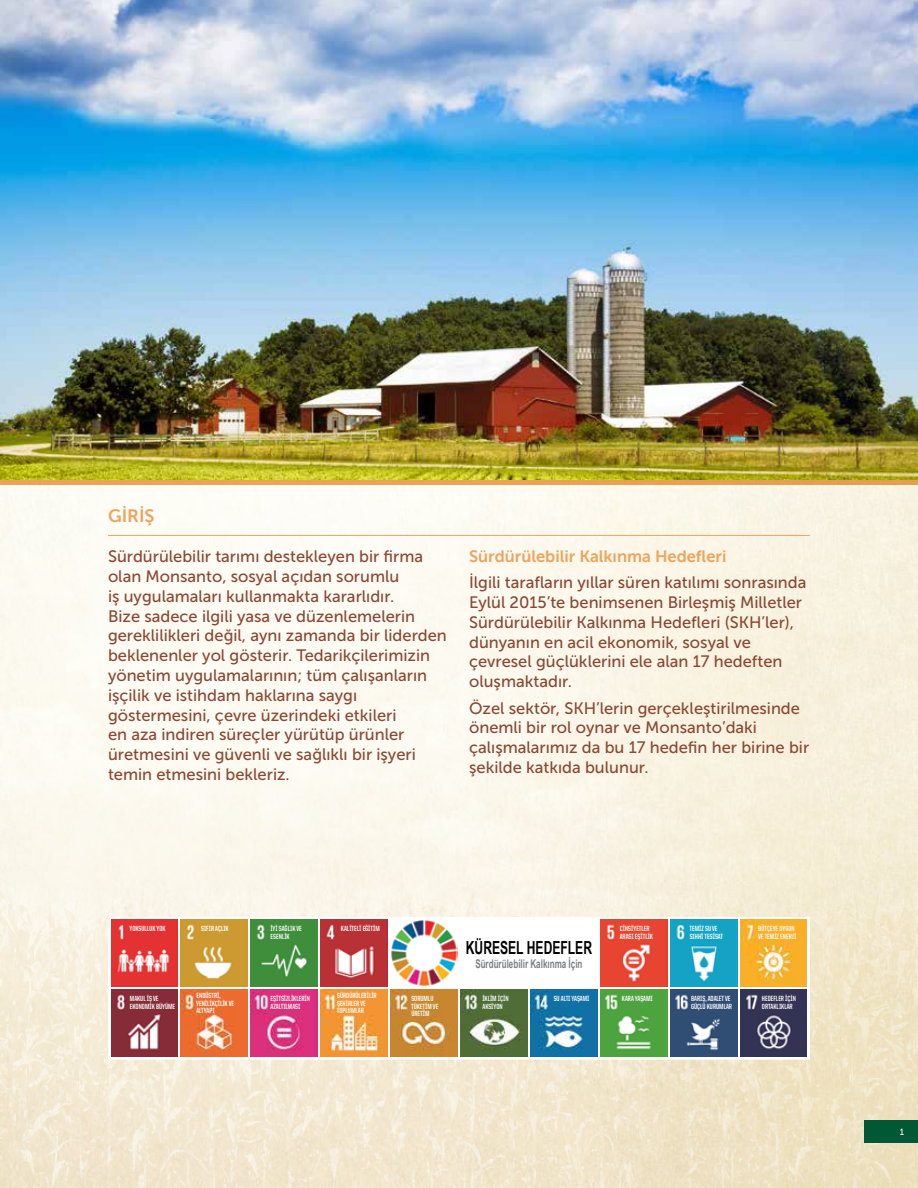
<style>
.page{position:relative;width:918px;height:1188px;background:#fff}
.page>*{position:absolute;margin:0;border:0;box-sizing:border-box;transform-origin:0 0}
.t1{font:700 18px "Arial Narrow";color:#000;scale:.82 1}
.t2{font:18px "Museo Sans 700";color:#eca55d}
.t3{font:16.5px/19.8px "Museo Sans 500";color:#894933}
.t4{font:16.5px "Museo Sans 700";color:#eca55d}
.t5{font:700 12px "Arial Narrow";color:#7e8083;scale:.82 1}
.t6{font:9px "Museo Sans 500";color:#fff}
.t7{font:700 7.5px/7.5px "United Sans Cond";color:#fff}
</style>
<div class="page">
<img style="left:0;top:485px;width:918px;height:703px">
<div style="left:864px;top:1120px;width:54px;height:23px;background:#005837"></div>
<hr style="left:108px;top:535px;width:702px;height:1px;background:#eca55d">
<svg style="left:0;top:479px;width:918px;height:6px;background:#e1a64d"></svg>
<img style="left:0;top:0;width:918px;height:479px">
<svg style="left:457px;top:920px;width:140px;height:67px"></svg>
<hr style="left:108px;top:917px;width:71px;height:3px;background:#fff">
<hr style="left:108px;top:920px;width:3px;height:67px;background:#fff">
<hr style="left:179px;top:917px;width:70px;height:3px;background:#fff">
<hr style="left:178px;top:920px;width:3px;height:67px;background:#fff">
<hr style="left:249px;top:917px;width:70px;height:3px;background:#fff">
<hr style="left:248px;top:920px;width:3px;height:67px;background:#fff">
<hr style="left:319px;top:917px;width:70px;height:3px;background:#fff">
<hr style="left:318px;top:920px;width:3px;height:67px;background:#fff">
<hr style="left:389px;top:917px;width:70px;height:3px;background:#fff">
<hr style="left:388px;top:920px;width:3px;height:67px;background:#fff">
<hr style="left:459px;top:917px;width:70px;height:3px;background:#fff">
<hr style="left:458px;top:920px;width:2px;height:67px;background:#fff">
<hr style="left:529px;top:917px;width:70px;height:3px;background:#fff">
<hr style="left:599px;top:917px;width:70px;height:3px;background:#fff">
<hr style="left:597px;top:920px;width:3px;height:67px;background:#fff">
<hr style="left:669px;top:917px;width:70px;height:3px;background:#fff">
<hr style="left:667px;top:920px;width:3px;height:67px;background:#fff">
<hr style="left:739px;top:917px;width:71px;height:3px;background:#fff">
<hr style="left:737px;top:920px;width:3px;height:67px;background:#fff">
<hr style="left:807px;top:920px;width:3px;height:67px;background:#fff">
<hr style="left:108px;top:987px;width:71px;height:3px;background:#fff">
<hr style="left:108px;top:990px;width:3px;height:67px;background:#fff">
<hr style="left:179px;top:987px;width:70px;height:3px;background:#fff">
<hr style="left:178px;top:990px;width:3px;height:67px;background:#fff">
<hr style="left:249px;top:987px;width:70px;height:3px;background:#fff">
<hr style="left:248px;top:990px;width:3px;height:67px;background:#fff">
<hr style="left:319px;top:987px;width:70px;height:3px;background:#fff">
<hr style="left:318px;top:990px;width:3px;height:67px;background:#fff">
<hr style="left:389px;top:987px;width:70px;height:3px;background:#fff">
<hr style="left:388px;top:990px;width:3px;height:67px;background:#fff">
<hr style="left:459px;top:987px;width:70px;height:3px;background:#fff">
<hr style="left:458px;top:990px;width:2px;height:67px;background:#fff">
<hr style="left:529px;top:987px;width:70px;height:3px;background:#fff">
<hr style="left:527px;top:990px;width:3px;height:67px;background:#fff">
<hr style="left:599px;top:987px;width:70px;height:3px;background:#fff">
<hr style="left:597px;top:990px;width:3px;height:67px;background:#fff">
<hr style="left:669px;top:987px;width:70px;height:3px;background:#fff">
<hr style="left:667px;top:990px;width:3px;height:67px;background:#fff">
<hr style="left:739px;top:987px;width:71px;height:3px;background:#fff">
<hr style="left:737px;top:990px;width:3px;height:67px;background:#fff">
<hr style="left:807px;top:990px;width:3px;height:67px;background:#fff">
<hr style="left:108px;top:1057px;width:71px;height:3px;background:#fff">
<hr style="left:179px;top:1057px;width:70px;height:3px;background:#fff">
<hr style="left:249px;top:1057px;width:70px;height:3px;background:#fff">
<hr style="left:319px;top:1057px;width:70px;height:3px;background:#fff">
<hr style="left:389px;top:1057px;width:70px;height:3px;background:#fff">
<hr style="left:459px;top:1057px;width:70px;height:3px;background:#fff">
<hr style="left:529px;top:1057px;width:70px;height:3px;background:#fff">
<hr style="left:599px;top:1057px;width:70px;height:3px;background:#fff">
<hr style="left:669px;top:1057px;width:70px;height:3px;background:#fff">
<hr style="left:739px;top:1057px;width:71px;height:3px;background:#fff">
<img style="left:111px;top:920px;width:67px;height:67px">
<img style="left:181px;top:920px;width:67px;height:67px">
<img style="left:251px;top:920px;width:67px;height:67px">
<img style="left:321px;top:920px;width:67px;height:67px">
<img style="left:391px;top:920px;width:66px;height:67px">
<img style="left:600px;top:920px;width:67px;height:67px">
<img style="left:670px;top:920px;width:67px;height:67px">
<img style="left:740px;top:920px;width:67px;height:67px">
<img style="left:111px;top:990px;width:67px;height:67px">
<img style="left:181px;top:990px;width:67px;height:67px">
<img style="left:251px;top:990px;width:67px;height:67px">
<img style="left:321px;top:990px;width:67px;height:67px">
<img style="left:391px;top:990px;width:67px;height:67px">
<img style="left:460px;top:990px;width:67px;height:67px">
<img style="left:530px;top:990px;width:67px;height:67px">
<img style="left:600px;top:990px;width:67px;height:67px">
<img style="left:670px;top:990px;width:67px;height:67px">
<img style="left:740px;top:990px;width:67px;height:67px">
<p class="t2" style="left:108px;top:506px;width:48px">GİRİŞ</p>
<p class="t3" style="left:108px;top:547px;width:340px">Sürdürülebilir tarımı destekleyen bir firma olan Monsanto, sosyal açıdan sorumlu<br>iş uygulamaları kullanmakta kararlıdır.<br>Bize sadece ilgili yasa ve düzenlemelerin gereklilikleri değil, aynı zamanda bir liderden beklenenler yol gösterir. Tedarikçilerimizin yönetim uygulamalarının; tüm çalışanların işçilik ve istihdam haklarına saygı göstermesini, çevre üzerindeki etkileri<br>en aza indiren süreçler yürütüp ürünler üretmesini ve güvenli ve sağlıklı bir işyeri temin etmesini bekleriz.</p>
<p class="t4" style="left:469px;top:547px;width:259px">Sürdürülebilir Kalkınma Hedefleri</p>
<p class="t3" style="left:469px;top:573px;width:339px">İlgili tarafların yıllar süren katılımı sonrasında Eylül 2015’te benimsenen Birleşmiş Milletler Sürdürülebilir Kalkınma Hedefleri (SKH’ler), dünyanın en acil ekonomik, sosyal ve çevresel güçlüklerini ele alan 17 hedeften oluşmaktadır.</p>
<p class="t3" style="left:469px;top:698px;width:342px">Özel sektör, SKH’lerin gerçekleştirilmesinde önemli bir rol oynar ve Monsanto’daki çalışmalarımız da bu 17 hedefin her birine bir şekilde katkıda bulunur.</p>
<p class="t7" style="left:130px;top:925px;width:38px">YOKSULLUK YOK</p>
<p class="t7" style="left:201px;top:925px;width:29px">SIFIR AÇLIK</p>
<p class="t7" style="left:270px;top:925px;width:33px">İYİ SAĞLIK VE<br>ESENLİK</p>
<p class="t7" style="left:341px;top:925px;width:40px">KALİTELİ EĞİTİM</p>
<p class="t7" style="left:620px;top:925px;width:35px">CİNSİYETLER<br>ARASI EŞİTLİK</p>
<p class="t7" style="left:690px;top:925px;width:35px">TEMİZ SU VE<br>SIHHİ TESİSAT</p>
<p class="t7" style="left:758px;top:925px;width:40px">BÜTÇEYE UYGUN<br>VE TEMİZ ENERJİ</p>
<p class="t1" style="left:466px;top:934px;width:155px">KÜRESEL HEDEFLER</p>
<p class="t5" style="left:475px;top:955px;width:132px">Sürdürülebilir Kalkınma İçin</p>
<p class="t7" style="left:130px;top:995px;width:47px">MAKUL İŞ VE<br>EKONOMİK BÜYÜME</p>
<p class="t7" style="left:196px;top:992px;width:40px">ENDÜSTRİ,<br>YENİLİKÇİLİK VE<br>ALTYAPI</p>
<p class="t7" style="left:270px;top:995px;width:41px">EŞİTSİZLİKLERİN<br>AZALTILMASI</p>
<p class="t7" style="left:337px;top:992px;width:41px">SÜRDÜRÜLEBİLİR<br>ŞEHİRLER VE<br>TOPLUMLAR</p>
<p class="t7" style="left:411px;top:995px;width:29px">SORUMLU<br>TÜKETİM VE<br>ÜRETİM</p>
<p class="t7" style="left:482px;top:995px;width:28px">İKLİM İÇİN<br>AKSİYON</p>
<p class="t7" style="left:554px;top:995px;width:37px">SU ALTI YAŞAMI</p>
<p class="t7" style="left:622px;top:995px;width:32px">KARA YAŞAMI</p>
<p class="t7" style="left:691px;top:995px;width:42px">BARIŞ, ADALET VE<br>GÜÇLÜ KURUMLAR</p>
<p class="t7" style="left:762px;top:995px;width:36px">HEDEFLER İÇİN<br>ORTAKLIKLAR</p>
<p class="t6" style="left:900px;top:1127px;width:6px">1</p>
</div>
